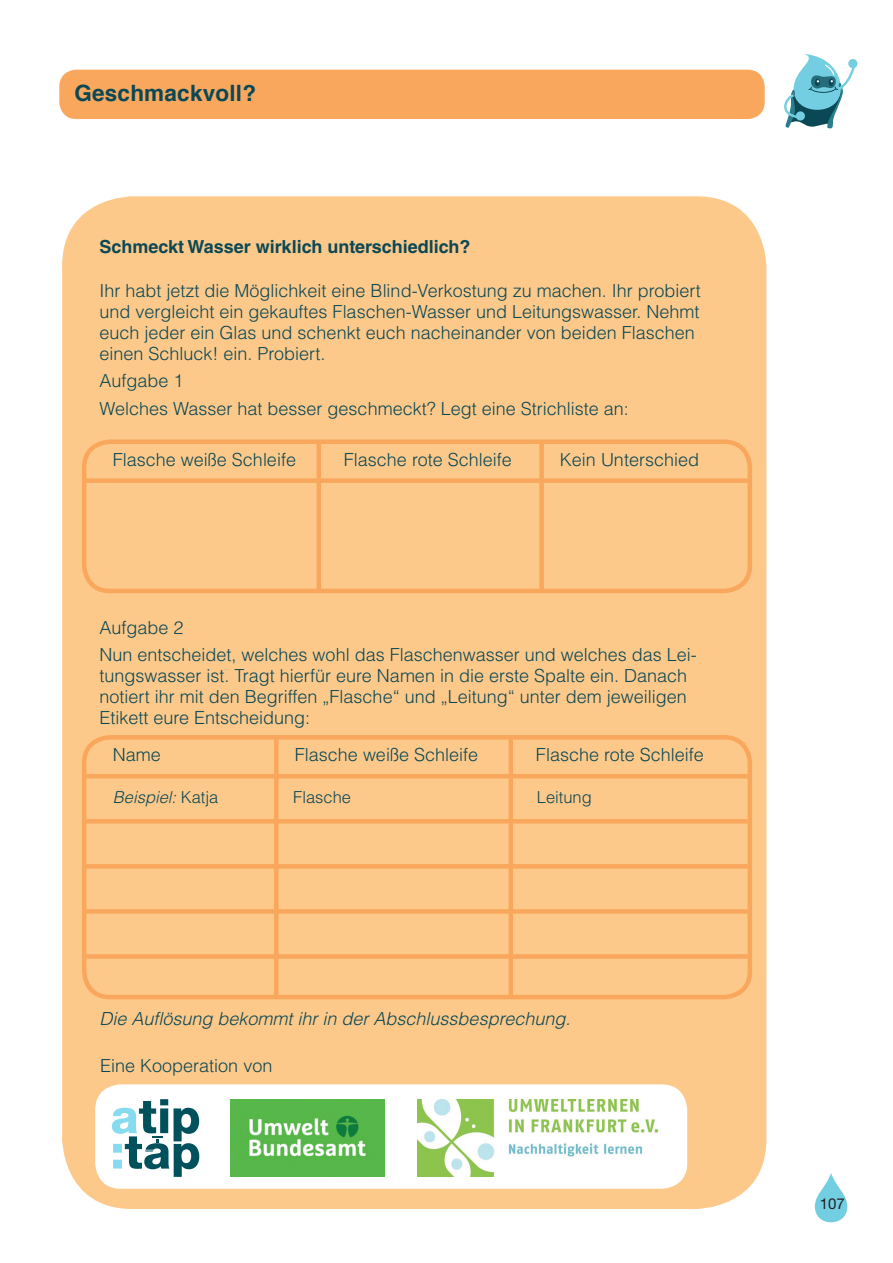
<style>
.page{position:relative;width:893px;height:1263px;background:#fff}
.page>*{position:absolute;margin:0;border:0;box-sizing:border-box;transform-origin:0 0}
.t1{font:700 22.5px "Helvetica";letter-spacing:.01em;color:#0b4855}
.t2{font:300 18px/21px "Helvetica LT Std";color:#0b4855}
.t3{font:italic 300 18px "Helvetica LT Std";color:#0b4855}
.t4{font:700 18px "Helvetica LT Std";color:#0b4855}
.t5{font:italic 300 16.5px "Helvetica LT Std";color:#0b4855}
.t6{font:300 16.5px "Helvetica LT Std";color:#0b4855}
.t7{font:15px "Helvetica Neue LT Std";color:#231f20}
.s1{font-style:normal}
</style>
<div class="page">
<svg style="left:815px;top:1173px;width:32px;height:49px"></svg>
<div style="left:62px;top:196px;width:704px;height:1013px;background:#fdc98a;border-radius:70px"></div>
<div style="left:95px;top:1084px;width:592px;height:105px;background:#fff;border-radius:26px"></div>
<div style="left:82px;top:439px;width:670px;height:154px;border:5px solid #f9a75d;border-radius:26px"></div>
<div style="left:82px;top:735px;width:670px;height:264px;border:5px solid #f9a75d;border-radius:26px"></div>
<svg style="left:112px;top:1099px;width:87px;height:78px"></svg>
<img style="left:417px;top:1099px;width:240px;height:77px">
<img style="left:230px;top:1099px;width:155px;height:78px">
<div style="left:86px;top:478px;width:662px;height:5px;background:#f9a75d"></div>
<hr style="left:86px;top:774px;width:662px;height:4px;background:#f9a75d">
<hr style="left:86px;top:819px;width:662px;height:4px;background:#f9a75d">
<hr style="left:86px;top:864px;width:662px;height:4px;background:#f9a75d">
<div style="left:86px;top:909px;width:662px;height:5px;background:#f9a75d"></div>
<div style="left:86px;top:954px;width:662px;height:5px;background:#f9a75d"></div>
<hr style="left:317px;top:440px;width:4px;height:151px;background:#f9a75d">
<div style="left:274px;top:736px;width:5px;height:260px;background:#f9a75d"></div>
<div style="left:539px;top:440px;width:5px;height:151px;background:#f9a75d"></div>
<hr style="left:509px;top:736px;width:4px;height:260px;background:#f9a75d">
<div style="left:59px;top:70px;width:706px;height:49px;background:#f9a75d;border-radius:17px"></div>
<svg style="left:784px;top:54px;width:71px;height:75px"></svg>
<div style="left:848px;top:59px;width:9px;height:9px;background:#72cee0;border-radius:50%"></div>
<p class="t1" style="left:74px;top:83px;width:183px">Geschmackvoll?</p>
<p class="t4" style="left:100px;top:236px;width:373px">Schmeckt Wasser wirklich unterschiedlich?</p>
<p class="t2" style="left:100px;top:280px;width:603px">Ihr habt jetzt die Möglichkeit eine Blind-Verkostung zu machen. Ihr probiert und vergleicht ein gekauftes Flaschen-Wasser und Leitungswasser. Nehmt euch jeder ein Glas und schenkt euch nacheinander von beiden Flaschen einen Schluck! ein. Probiert.</p>
<p class="t2" style="left:100px;top:367px;width:531px;line-height:27.5px">Aufgabe 1<br>Welches Wasser hat besser geschmeckt? Legt eine Strichliste an:</p>
<p class="t2" style="left:113px;top:449px;width:185px">Flasche weiße Schleife</p>
<p class="t2" style="left:344px;top:449px;width:169px">Flasche rote Schleife</p>
<p class="t2" style="left:560px;top:449px;width:141px">Kein Unterschied</p>
<p class="t2" style="left:100px;top:613px;width:599px;line-height:27.5px">Aufgabe 2<br>Nun entscheidet, welches wohl das Flaschenwasser und welches das Lei-</p>
<p class="t2" style="left:100px;top:665px;width:589px;text-align:justify">tungswasser ist. Tragt hierfür eure Namen in die erste Spalte ein. Danach notiert ihr mit den Begriffen „Flasche“ und „Leitung“ unter dem jeweiligen Etikett eure Entscheidung:</p>
<p class="t2" style="left:113px;top:744px;width:50px">Name</p>
<p class="t2" style="left:295px;top:744px;width:185px">Flasche weiße Schleife</p>
<p class="t2" style="left:536px;top:744px;width:169px">Flasche rote Schleife</p>
<p class="t5" style="left:113px;top:787px;width:107px">Beispiel: <span class="s1">Katja</span></p>
<p class="t6" style="left:293px;top:787px;width:59px">Flasche</p>
<p class="t6" style="left:537px;top:787px;width:57px">Leitung</p>
<p class="t3" style="left:100px;top:1007px;width:472px">Die Auflösung bekommt ihr in der Abschlussbesprechung.</p>
<p class="t2" style="left:100px;top:1055px;width:174px">Eine Kooperation von</p>
<p class="t7" style="left:820px;top:1195px;width:27px">107</p>
</div>
